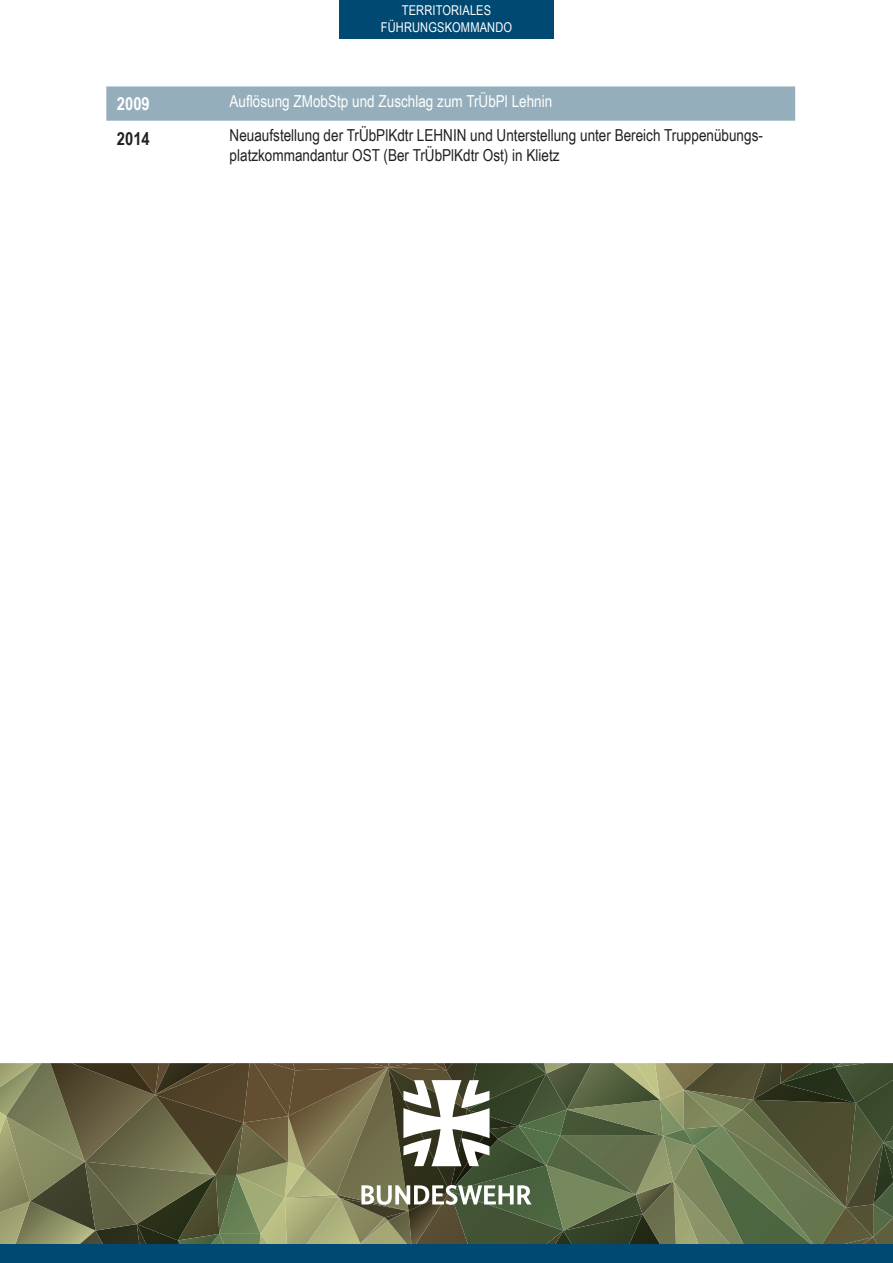
<style>
.page{position:relative;width:893px;height:1263px;background:#fff}
.page>*{position:absolute;margin:0;border:0;box-sizing:border-box;transform-origin:0 0}
.t1{font:700 18px "Arial Narrow";color:#fff}
.t2{font:700 18px "Arial Narrow";color:#231f20}
.t3{font:16.5px/19.8px "Arial Narrow";color:#231f20}
.t4{font:16.5px "Arial Narrow";color:#fff}
.t5{font:13.5px/16.2px "Arial Narrow";letter-spacing:.01em;color:#fff;text-align:center}
</style>
<div class="page">
<svg style="left:0;top:1063px;width:893px;height:181px;background:#6a6e4d"></svg>
<div style="left:0;top:1244px;width:893px;height:19px;background:#004973"></div>
<div style="left:339px;top:0;width:215px;height:38px;background:#004973"></div>
<div style="left:106px;top:86px;width:689px;height:35px;background:#95aebb"></div>
<p class="t5" style="left:381px;top:2px;width:133px">TERRITORIALES<br>FÜHRUNGSKOMMANDO</p>
<p class="t1" style="left:117px;top:90px;width:34px">2009</p>
<p class="t4" style="left:230px;top:89px;width:324px">Auflösung ZMobStp und Zuschlag zum TrÜbPl Lehnin</p>
<p class="t2" style="left:117px;top:125px;width:34px">2014</p>
<p class="t3" style="left:230px;top:125px;width:535px">Neuaufstellung der TrÜbPlKdtr LEHNIN und Unterstellung unter Bereich Truppenübungs&shy;platzkommandantur OST (Ber TrÜbPlKdtr Ost) in Klietz</p>
</div>
